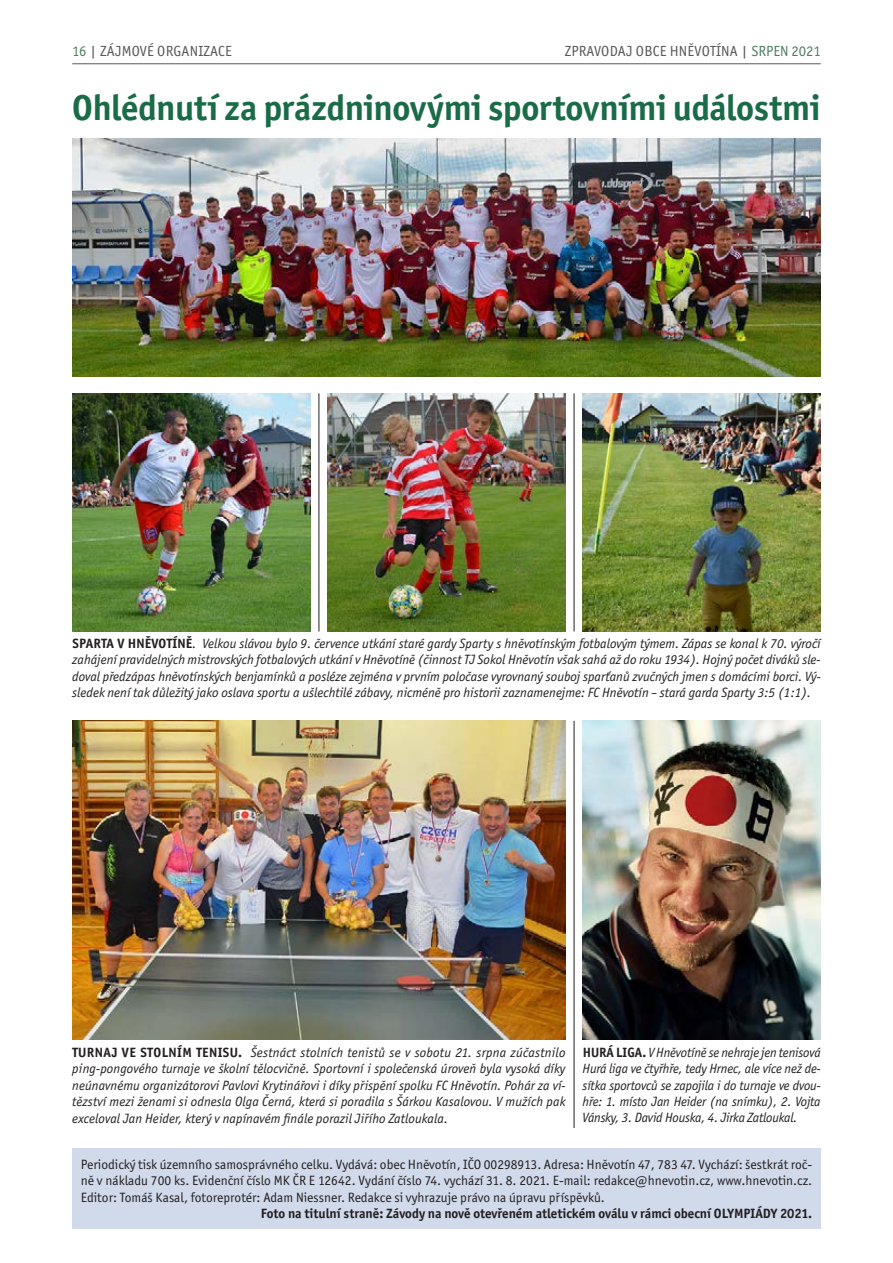
<style>
.page{position:relative;width:893px;height:1263px;background:#fff}
.page>*{position:absolute;margin:0;border:0;box-sizing:border-box;transform-origin:0 0}
.t1{font:700 36px "Officina Sans Itc TOT";letter-spacing:-.005em;color:#1a6b48}
.t2{font:14.7px "Officina Sans Itc TOT";letter-spacing:.015em;color:#57585a}
.t3{font:italic 13.5px/16.5px "Officina Sans Itc TOT";color:#231f20;text-align:justify}
.t4{font:13.5px/16.5px "Officina Sans Itc TOT";color:#231f20;text-align:justify}
.t5{font:700 13.5px "Officina Sans Itc TOT";color:#231f20}
.s1{color:#4f7e62}
.s2{font-weight:700;font-style:normal}
</style>
<div class="page">
<div style="left:72px;top:1148px;width:749px;height:81px;background:#d0daeb"></div>
<hr style="left:72px;top:63px;width:749px;height:1px;background:#57585a">
<img style="left:583px;top:721px;width:238px;height:319px">
<img style="left:72px;top:721px;width:494px;height:319px">
<img style="left:72px;top:138px;width:749px;height:238px">
<img style="left:327px;top:393px;width:239px;height:238px">
<img style="left:72px;top:393px;width:238px;height:238px">
<img style="left:583px;top:393px;width:238px;height:238px">
<hr style="left:319px;top:393px;width:1px;height:238px;background:#231f20">
<hr style="left:574px;top:393px;width:1px;height:238px;background:#231f20">
<hr style="left:574px;top:721px;width:1px;height:407px;background:#231f20">
<p class="t2" style="left:72px;top:43px;width:161px"><span class="s1">16</span> | ZÁJMOVÉ ORGANIZACE</p>
<p class="t2" style="left:565px;top:43px;width:257px">ZPRAVODAJ OBCE HNĚVOTÍNA | <span class="s1">SRPEN 2021</span></p>
<h1 class="t1" style="left:72px;top:85px;width:750px">Ohlédnutí za prázdninovými sportovními událostmi</h1>
<p class="t3" style="left:72px;top:635px;width:750px"><span class="s2">SPARTA V HNĚVOTÍNĚ</span>. Velkou slávou bylo 9. července utkání staré gardy Sparty s hněvotínským fotbalovým týmem. Zápas se konal k 70. výročí zahájení pravidelných mistrovských fotbalových utkání v Hněvotíně (činnost TJ Sokol Hněvotín však sahá až do roku 1934). Hojný počet diváků sle&shy;doval předzápas hněvotínských benjamínků a posléze zejména v prvním poločase vyrovnaný souboj sparťanů zvučných jmen s domácími borci. Vý&shy;sledek není tak důležitý jako oslava sportu a ušlechtilé zábavy, nicméně pro historii zaznamenejme: FC Hněvotín – stará garda Sparty 3:5 (1:1).</p>
<p class="t3" style="left:72px;top:1044px;width:495px"><span class="s2">TURNAJ VE STOLNÍM TENISU.</span> Šestnáct stolních tenistů se v sobotu 21. srpna zúčastnilo ping-pongového turnaje ve školní tělocvičně. Sportovní i společenská úroveň byla vysoká díky neúnavnému organizátorovi Pavlovi Krytinářovi i díky přispění spolku FC Hněvotín. Pohár za ví&shy;tězství mezi ženami si odnesla Olga Černá, která si poradila s Šárkou Kasalovou. V mužích pak exceloval Jan Heider, který v napínavém finále porazil Jiřího Zatloukala.</p>
<p class="t3" style="left:583px;top:1044px;width:240px"><span class="s2">HURÁ LIGA.</span> V Hněvotíně se nehraje jen tenisová Hurá liga ve čtyřhře, tedy Hrnec, ale více než de&shy;sítka sportovců se zapojila i do turnaje ve dvou&shy;hře: 1. místo Jan Heider (na snímku), 2. Vojta Vánsky, 3. David Houska, 4. Jirka Zatloukal.</p>
<p class="t4" style="left:81px;top:1156px;width:733px">Periodický tisk územního samosprávného celku. Vydává: obec Hněvotín, IČO 00298913. Adresa: Hněvotín 47, 783 47. Vychází: šestkrát roč&shy;ně v nákladu 700 ks. Evidenční číslo MK ČR E 12642. Vydání číslo 74. vychází 31. 8. 2021. E-mail: redakce@hnevotin.cz, www.hnevotin.cz.<br>Editor: Tomáš Kasal, fotoreprotér: Adam Niessner. Redakce si vyhrazuje právo na úpravu příspěvků.</p>
<p class="t5" style="left:261px;top:1205px;width:553px">Foto na titulní straně: Závody na nově otevřeném atletickém oválu v rámci obecní OLYMPIÁDY 2021.</p>
</div>
